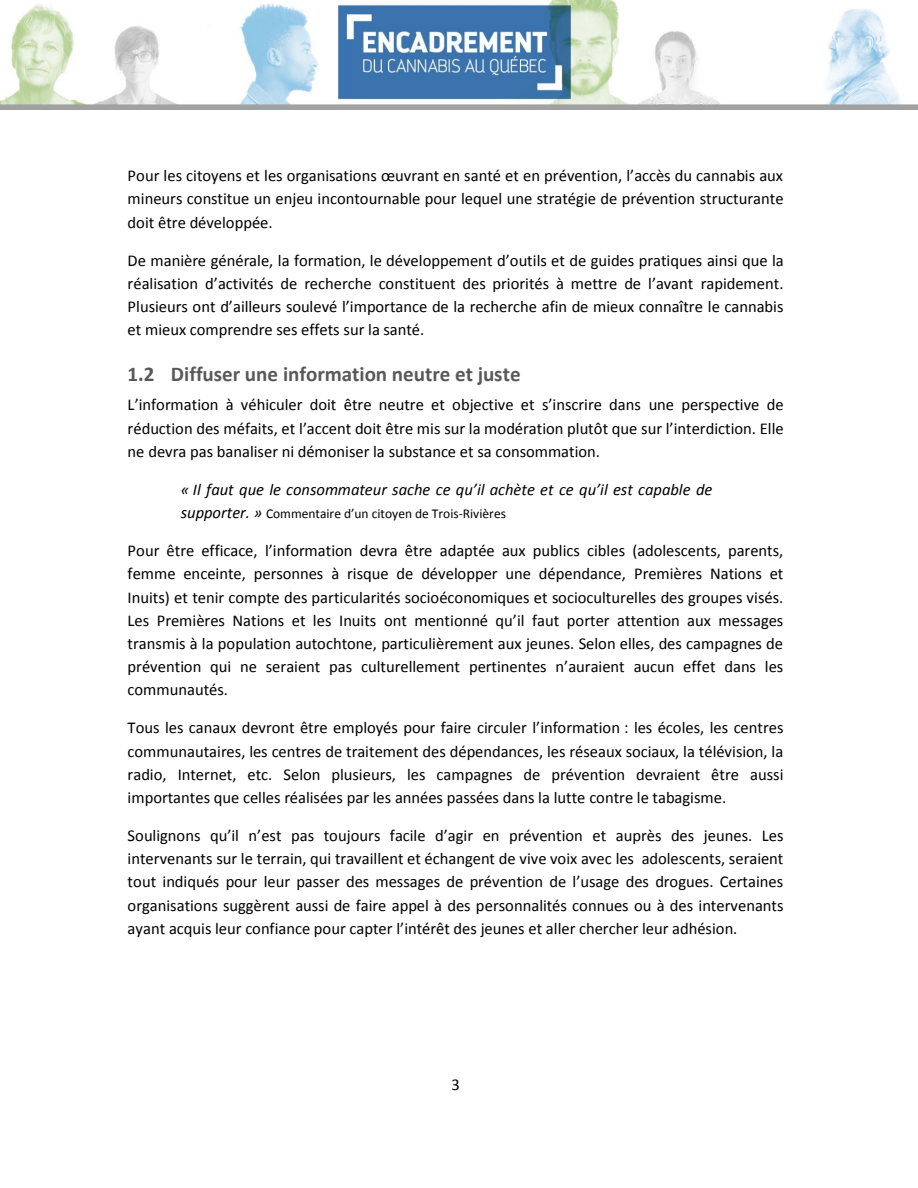
<style>
.page{position:relative;width:918px;height:1188px;background:#fff}
.page>*{position:absolute;margin:0;border:0;box-sizing:border-box;transform-origin:0 0}
.t1{font:700 21px "Calibri";color:#595959}
.t2{font:16.5px/23.2px "Calibri";color:#000;text-align:justify}
.t3{font:italic 16.5px "Calibri";color:#000}
.t4{font:13.5px "Calibri";color:#000}
.s1{font-style:italic;font-size:16.5px}
</style>
<div class="page">
<img style="left:0;top:0;width:917px;height:109px">
<p class="t2" style="left:128px;top:166px;width:657px">Pour les citoyens et les organisations œuvrant en santé et en prévention, l’accès du cannabis aux mineurs constitue un enjeu incontournable pour lequel une stratégie de prévention structurante doit être développée.</p>
<p class="t2" style="left:128px;top:250px;width:658px">De manière générale, la formation, le développement d’outils et de guides pratiques ainsi que la réalisation d’activités de recherche constituent des priorités à mettre de l’avant rapidement.<br>Plusieurs ont d’ailleurs soulevé l’importance de la recherche afin de mieux connaître le cannabis et mieux comprendre ses effets sur la santé.</p>
<h2 class="t1" style="left:128px;top:365px;width:395px">1.2 Diffuser une information neutre et juste</h2>
<p class="t2" style="left:128px;top:395px;width:658px">L’information à véhiculer doit être neutre et objective et s’inscrire dans une perspective de réduction des méfaits, et l’accent doit être mis sur la modération plutôt que sur l’interdiction. Elle ne devra pas banaliser ni démoniser la substance et sa consommation.</p>
<p class="t3" style="left:181px;top:483px;width:533px">« Il faut que le consommateur sache ce qu’il achète et ce qu’il est capable de</p>
<p class="t4" style="left:181px;top:508px;width:327px"><span class="s1">supporter. »</span> Commentaire d’un citoyen de Trois-Rivières</p>
<p class="t2" style="left:128px;top:541px;width:657px">Pour être efficace, l’information devra être adaptée aux publics cibles (adolescents, parents, femme enceinte, personnes à risque de développer une dépendance, Premières Nations et Inuits) et tenir compte des particularités socioéconomiques et socioculturelles des groupes visés.<br>Les Premières Nations et les Inuits ont mentionné qu’il faut porter attention aux messages transmis à la population autochtone, particulièrement aux jeunes. Selon elles, des campagnes de prévention qui ne seraient pas culturellement pertinentes n’auraient aucun effet dans les communautés.</p>
<p class="t2" style="left:128px;top:718px;width:657px">Tous les canaux devront être employés pour faire circuler l’information : les écoles, les centres communautaires, les centres de traitement des dépendances, les réseaux sociaux, la télévision, la radio, Internet, etc. Selon plusieurs, les campagnes de prévention devraient être aussi importantes que celles réalisées par les années passées dans la lutte contre le tabagisme.</p>
<p class="t2" style="left:128px;top:825px;width:657px">Soulignons qu’il n’est pas toujours facile d’agir en prévention et auprès des jeunes. Les intervenants sur le terrain, qui travaillent et échangent de vive voix avec les adolescents, seraient tout indiqués pour leur passer des messages de prévention de l’usage des drogues. Certaines organisations suggèrent aussi de faire appel à des personnalités connues ou à des intervenants ayant acquis leur confiance pour capter l’intérêt des jeunes et aller chercher leur adhésion.</p>
<p class="t2" style="left:451px;top:1074px;width:10px">3</p>
</div>
